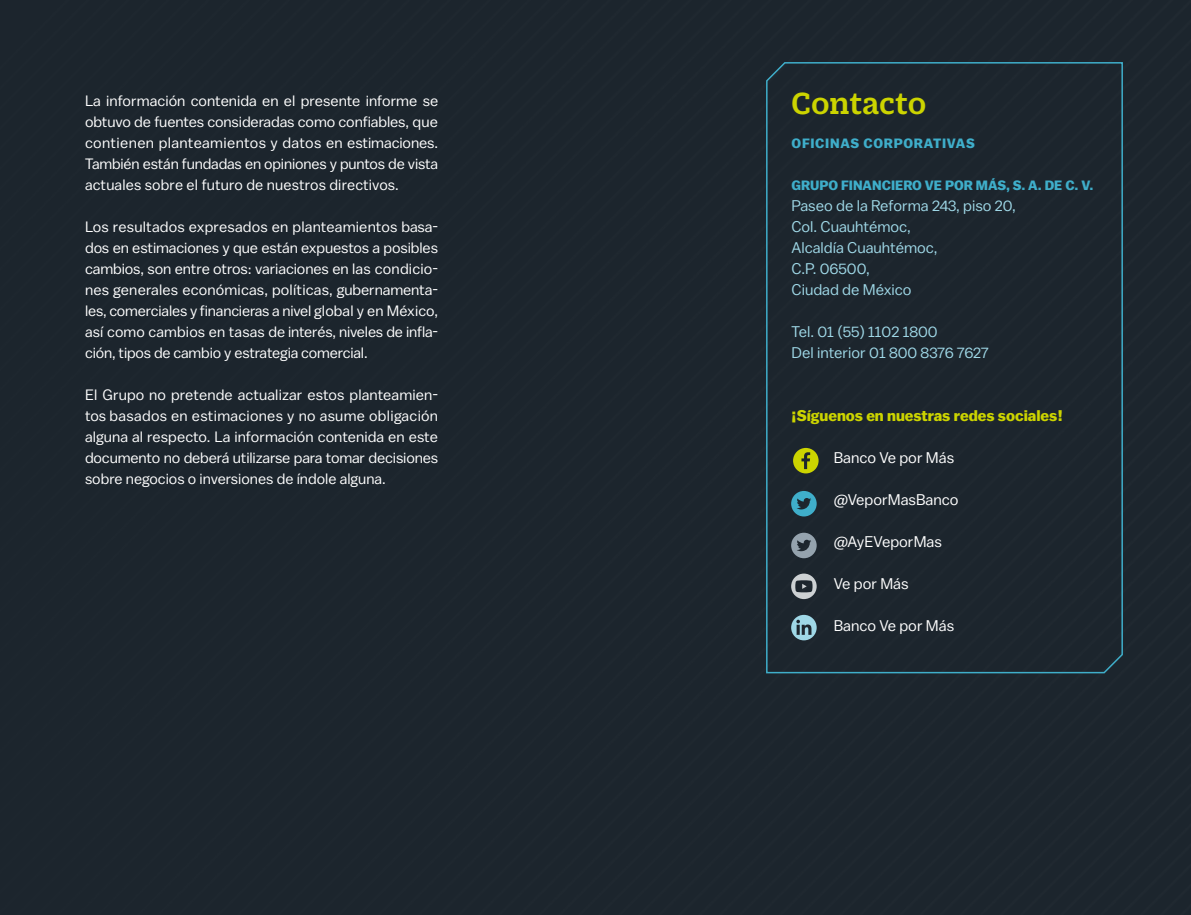
<style>
.page{position:relative;width:1191px;height:915px;background:#fff}
.page>*{position:absolute;margin:0;border:0;box-sizing:border-box;transform-origin:0 0}
.t1{font:500 33px "Duplicate Slab";letter-spacing:.005em;color:#ccd400}
.t2{font:15.45px/21px "Balto";color:#9fd8e7}
.t3{font:15.45px "Balto";color:#fff}
.t4{font:700 15.45px "Balto";color:#ccd400}
.t5{font:15px/21px "Balto";letter-spacing:-.01em;color:#fff;text-align:justify}
.t6{font:700 13.5px "Balto";color:#3faeca}
.t7{font:700 13.5px "Balto";letter-spacing:.05em;color:#3faeca}
</style>
<div class="page">
<div style="left:0;top:0;width:1191px;height:914px;background:#1c252d"></div>
<div style="left:765px;top:61px;width:358px;height:613px;background:#1c252d"></div>
<svg style="left:791px;top:573px;width:25px;height:26px"></svg>
<svg style="left:791px;top:532px;width:25px;height:26px"></svg>
<svg style="left:791px;top:491px;width:25px;height:25px"></svg>
<svg style="left:791px;top:614px;width:25px;height:26px"></svg>
<svg style="left:793px;top:448px;width:25px;height:25px"></svg>
<p class="t5" style="left:85px;top:90px;width:355px">La información contenida en el presente informe se obtuvo de fuentes consideradas como confiables, que contienen planteamientos y datos en estimaciones.<br>También están fundadas en opiniones y puntos de vista actuales sobre el futuro de nuestros directivos.</p>
<p class="t5" style="left:85px;top:216px;width:354px">Los resultados expresados en planteamientos basa&shy;dos en estimaciones y que están expuestos a posibles cambios, son entre otros: variaciones en las condicio&shy;nes generales económicas, políticas, gubernamenta&shy;les, comerciales y financieras a nivel global y en México, así como cambios en tasas de interés, niveles de infla&shy;ción, tipos de cambio y estrategia comercial.</p>
<p class="t5" style="left:85px;top:384px;width:355px">El Grupo no pretende actualizar estos planteamien&shy;tos basados en estimaciones y no asume obligación alguna al respecto. La información contenida en este documento no deberá utilizarse para tomar decisiones sobre negocios o inversiones de índole alguna.</p>
<h1 class="t1" style="left:791px;top:81px;width:136px">Contacto</h1>
<p class="t7" style="left:791px;top:135px;width:185px">OFICINAS CORPORATIVAS</p>
<p class="t6" style="left:791px;top:177px;width:303px">GRUPO FINANCIERO VE POR MÁS, S. A. DE C. V.</p>
<p class="t2" style="left:791px;top:195px;width:226px">Paseo de la Reforma 243, piso 20,<br>Col. Cuauhtémoc,<br>Alcaldía Cuauhtémoc,<br>C.P. 06500,<br>Ciudad de México</p>
<p class="t2" style="left:791px;top:321px;width:198px">Tel. 01 (55) 1102 1800<br>Del interior 01 800 8376 7627</p>
<p class="t4" style="left:791px;top:406px;width:273px">¡Síguenos en nuestras redes sociales!</p>
<p class="t3" style="left:833px;top:448px;width:122px">Banco Ve por Más</p>
<p class="t3" style="left:833px;top:490px;width:126px">@VeporMasBanco</p>
<p class="t3" style="left:833px;top:532px;width:110px">@AyEVeporMas</p>
<p class="t3" style="left:833px;top:574px;width:76px">Ve por Más</p>
<p class="t3" style="left:833px;top:616px;width:122px">Banco Ve por Más</p>
</div>
